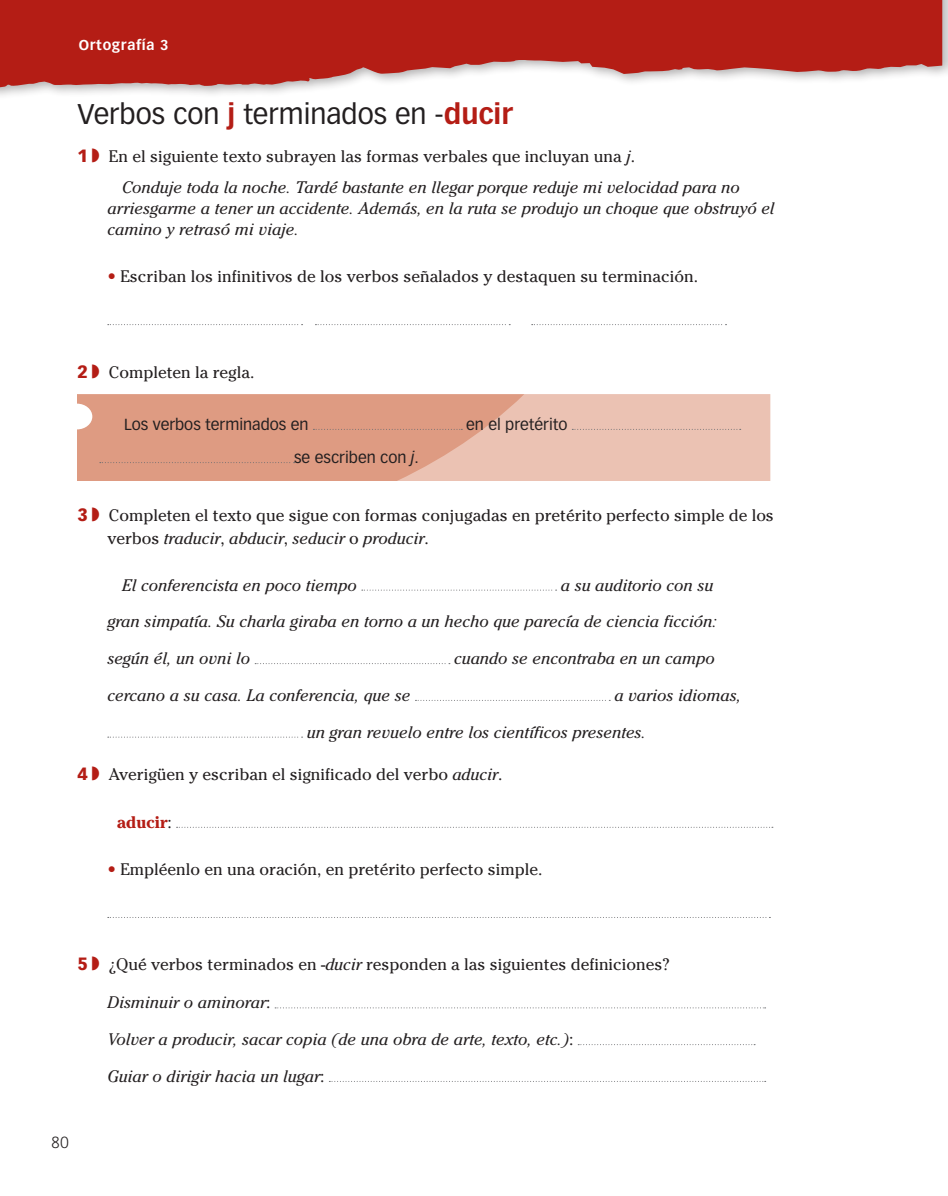
<style>
.page{position:relative;width:948px;height:1196px;background:#fff}
.page>*{position:absolute;margin:0;border:0;box-sizing:border-box;transform-origin:0 0}
.t1{font:28px "Vectora LT Std";color:#231f20}
.t2{font:italic 16.62px/31px "Cheltenham Std";color:#231f20}
.t3{font:16.62px/22.8px "Cheltenham Std";color:#231f20}
.t4{font:700 16.62px "Cheltenham Std";color:#b41d15}
.t5{font:15.75px "Vectora LT Std";color:#231f20}
.t6{font:300 15.75px "Vectora LT Std";color:#231f20}
.t7{font:700 14px "Vectora LT Std";letter-spacing:.05em;color:#fff}
.s1{font-weight:700;color:#b41d15}
.s2{font-family:"Vectora LT Std";font-weight:900;font-style:normal;font-size:17.5px;color:#b41d15}
.s3{font-style:normal}
.s4{color:#b41d15}
.s5{font-family:"Vectora LT Std";font-weight:900;font-size:17.5px;color:#b41d15}
.s6{font-style:italic}
.s7{font-weight:400;color:#231f20}
</style>
<div class="page">
<svg style="left:0;top:0;width:942px;height:95px;fill:#b41d15"></svg>
<div style="left:942px;top:0;width:6px;height:101px;background:#231f20;opacity:.35"></div>
<svg style="left:108px;top:324px;width:195px;height:1px"></svg>
<svg style="left:315px;top:324px;width:195px;height:1px"></svg>
<svg style="left:532px;top:324px;width:194px;height:1px"></svg>
<svg style="left:362px;top:590px;width:194px;height:1px"></svg>
<svg style="left:255px;top:663px;width:195px;height:1px"></svg>
<svg style="left:415px;top:700px;width:195px;height:1px"></svg>
<svg style="left:108px;top:737px;width:195px;height:1px"></svg>
<svg style="left:177px;top:827px;width:596px;height:1px"></svg>
<svg style="left:108px;top:917px;width:662px;height:1px"></svg>
<svg style="left:275px;top:1007px;width:490px;height:1px"></svg>
<svg style="left:578px;top:1044px;width:177px;height:1px"></svg>
<svg style="left:329px;top:1081px;width:436px;height:1px"></svg>
<svg style="left:77px;top:394px;width:693px;height:87px;background:#e3ac98"></svg>
<svg style="left:313px;top:429px;width:149px;height:1px"></svg>
<svg style="left:572px;top:429px;width:169px;height:1px"></svg>
<svg style="left:100px;top:462px;width:195px;height:1px"></svg>
<svg style="left:0;top:0;width:3px;height:4px"></svg>
<svg style="left:943px;top:0;width:5px;height:4px"></svg>
<p class="t7" style="left:79px;top:37px;width:91px">Ortografía 3</p>
<h1 class="t1" style="left:78px;top:98px;width:437px">Verbos con <span class="s1">j</span> terminados en -<span class="s1">ducir</span></h1>
<p class="t2" style="left:122px;top:141px;width:619px;text-indent:-45px"><span class="s2">1</span> <span class="s3">En el siguiente texto subrayen las formas verbales que incluyan una</span> j<span class="s3">.<br></span>Conduje toda la noche. Tardé bastante en llegar porque reduje mi velocidad para no</p>
<p class="t2" style="left:107px;top:198px;width:669px;line-height:21px">arriesgarme a tener un accidente. Además, en la ruta se produjo un choque que obstruyó el camino y retrasó mi viaje.</p>
<p class="t3" style="left:107px;top:265px;width:592px"><span class="s4">•</span> Escriban los infinitivos de los verbos señalados y destaquen su terminación.</p>
<p class="t3" style="left:78px;top:361px;width:178px"><span class="s5">2</span> Completen la regla.</p>
<p class="t5" style="left:124px;top:415px;width:186px">Los verbos terminados en</p>
<p class="t5" style="left:466px;top:415px;width:103px">en el pretérito</p>
<p class="t5" style="left:294px;top:448px;width:126px">se escriben con <span class="s6">j</span>.</p>
<p class="t3" style="left:107px;top:504px;width:668px;text-indent:-30px"><span class="s5">3</span> Completen el texto que sigue con formas conjugadas en pretérito perfecto simple de los verbos <span class="s6">traducir</span>, <span class="s6">abducir</span>, <span class="s6">seducir</span> o <span class="s6">producir</span>.</p>
<p class="t2" style="left:122px;top:569px;width:236px">El conferencista en poco tiempo</p>
<p class="t2" style="left:561px;top:569px;width:154px">a su auditorio con su</p>
<p class="t2" style="left:107px;top:606px;width:611px">gran simpatía. Su charla giraba en torno a un hecho que parecía de ciencia ficción:</p>
<p class="t2" style="left:107px;top:643px;width:144px">según él, un ovni lo</p>
<p class="t2" style="left:454px;top:643px;width:262px">cuando se encontraba en un campo</p>
<p class="t2" style="left:107px;top:680px;width:304px">cercano a su casa. La conferencia, que se</p>
<p class="t2" style="left:614px;top:679px;width:128px">a varios idiomas,</p>
<p class="t2" style="left:307px;top:716px;width:341px">un gran revuelo entre los científicos presentes.</p>
<p class="t3" style="left:78px;top:763px;width:426px"><span class="s5">4</span> Averigüen y escriban el significado del verbo <span class="s6">aducir</span>.</p>
<p class="t4" style="left:117px;top:812px;width:56px">aducir<span class="s7">:</span></p>
<p class="t3" style="left:107px;top:858px;width:436px"><span class="s4">•</span> Empléenlo en una oración, en pretérito perfecto simple.</p>
<p class="t3" style="left:78px;top:953px;width:594px"><span class="s5">5</span> ¿Qué verbos terminados en -<span class="s6">ducir</span> responden a las siguientes definiciones?</p>
<p class="t2" style="left:107px;top:987px;width:164px">Disminuir o aminorar<span class="s3">:</span></p>
<p class="t2" style="left:107px;top:1024px;width:467px">Volver a producir, sacar copia (de una obra de arte, texto, etc.)<span class="s3">:</span></p>
<p class="t2" style="left:107px;top:1060px;width:219px">Guiar o dirigir hacia un lugar<span class="s3">:</span></p>
<p class="t6" style="left:52px;top:1133px;width:19px">80</p>
</div>
